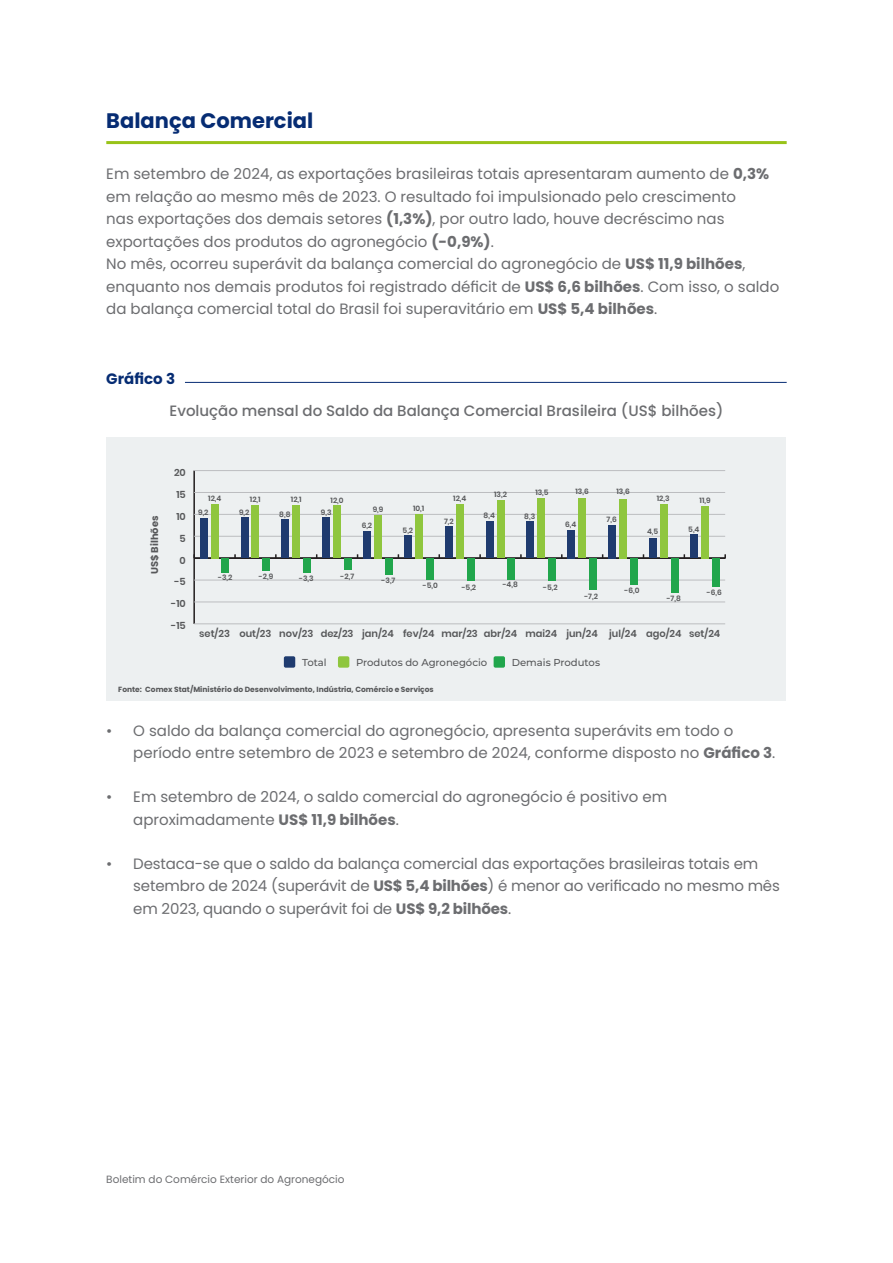
<style>
.page{position:relative;width:893px;height:1263px;background:#fff}
.page>*{position:absolute;margin:0;border:0;box-sizing:border-box;transform-origin:0 0}
.Sub_Tituli{font:700 21px "Poppins";color:#062c73}
.hb___text___p{font:15px/22.5px "Poppins";color:#6c6d70}
.texto{font:500 15px "Poppins";color:#6c6d70}
.texto-2{font:700 15px "Poppins";color:#062c73}
.t1{font:10.5px "Poppins";color:#6c6d70}
.t2{font:500 10.05px "Montserrat";color:#57585a}
.t3{font:600 9.9px "Poppins";color:#57585a}
.t4{font:700 9.9px "Poppins";color:#57585a}
.t5{font:600 7.5px "Poppins";color:#57585a}
.t6{font:700 7.5px "Poppins";color:#57585a}
.s1{font-weight:700}
</style>
<div class="page">
<hr style="left:106px;top:141px;width:681px;height:3px;background:#98c318">
<hr style="left:185px;top:382px;width:602px;height:1px;background:#062c73">
<div style="left:107px;top:437px;width:679px;height:264px;background:#edf0f1"></div>
<div style="left:284px;top:656px;width:11px;height:12px;background:#1f3b6f;border-radius:2px"></div>
<div style="left:338px;top:656px;width:11px;height:12px;background:#8fc63e;border-radius:2px"></div>
<div style="left:494px;top:656px;width:11px;height:12px;background:#21a64c;border-radius:2px"></div>
<hr style="left:193px;top:471px;width:2px;height:153px;background:#231f20">
<hr style="left:194px;top:623px;width:531px;height:1px;background:#bcbdc0">
<hr style="left:194px;top:602px;width:531px;height:1px;background:#bcbdc0">
<hr style="left:194px;top:580px;width:531px;height:1px;background:#bcbdc0">
<hr style="left:194px;top:557px;width:531px;height:2px;background:#231f20">
<hr style="left:194px;top:536px;width:531px;height:1px;background:#bcbdc0">
<hr style="left:194px;top:514px;width:531px;height:1px;background:#bcbdc0">
<hr style="left:194px;top:492px;width:531px;height:1px;background:#bcbdc0">
<hr style="left:194px;top:470px;width:531px;height:1px;background:#bcbdc0">
<div style="left:222px;top:558px;width:7px;height:14px;background:#21a64c"></div>
<div style="left:263px;top:558px;width:7px;height:13px;background:#21a64c"></div>
<div style="left:303px;top:558px;width:8px;height:15px;background:#21a64c"></div>
<div style="left:344px;top:558px;width:8px;height:12px;background:#21a64c"></div>
<div style="left:385px;top:558px;width:8px;height:16px;background:#21a64c"></div>
<div style="left:426px;top:558px;width:8px;height:22px;background:#21a64c"></div>
<div style="left:467px;top:558px;width:7px;height:23px;background:#21a64c"></div>
<div style="left:508px;top:558px;width:7px;height:21px;background:#21a64c"></div>
<div style="left:548px;top:558px;width:8px;height:23px;background:#21a64c"></div>
<div style="left:589px;top:558px;width:8px;height:32px;background:#21a64c"></div>
<div style="left:630px;top:558px;width:8px;height:26px;background:#21a64c"></div>
<div style="left:671px;top:558px;width:8px;height:34px;background:#21a64c"></div>
<div style="left:712px;top:558px;width:7px;height:29px;background:#21a64c"></div>
<div style="left:211px;top:504px;width:7px;height:54px;background:#8fc63e"></div>
<div style="left:252px;top:505px;width:7px;height:53px;background:#8fc63e"></div>
<div style="left:292px;top:505px;width:8px;height:53px;background:#8fc63e"></div>
<div style="left:333px;top:505px;width:8px;height:53px;background:#8fc63e"></div>
<div style="left:374px;top:515px;width:8px;height:43px;background:#8fc63e"></div>
<div style="left:415px;top:514px;width:8px;height:44px;background:#8fc63e"></div>
<div style="left:456px;top:504px;width:7px;height:54px;background:#8fc63e"></div>
<div style="left:497px;top:500px;width:7px;height:58px;background:#8fc63e"></div>
<div style="left:538px;top:499px;width:7px;height:59px;background:#8fc63e"></div>
<div style="left:578px;top:499px;width:8px;height:59px;background:#8fc63e"></div>
<div style="left:619px;top:499px;width:8px;height:59px;background:#8fc63e"></div>
<div style="left:660px;top:504px;width:8px;height:54px;background:#8fc63e"></div>
<div style="left:701px;top:506px;width:8px;height:52px;background:#8fc63e"></div>
<div style="left:200px;top:518px;width:7px;height:40px;background:#1f3b6f"></div>
<div style="left:241px;top:518px;width:7px;height:40px;background:#1f3b6f"></div>
<div style="left:282px;top:520px;width:7px;height:38px;background:#1f3b6f"></div>
<div style="left:322px;top:517px;width:8px;height:41px;background:#1f3b6f"></div>
<div style="left:363px;top:531px;width:8px;height:27px;background:#1f3b6f"></div>
<div style="left:404px;top:535px;width:8px;height:23px;background:#1f3b6f"></div>
<div style="left:445px;top:527px;width:8px;height:31px;background:#1f3b6f"></div>
<div style="left:486px;top:521px;width:7px;height:37px;background:#1f3b6f"></div>
<div style="left:527px;top:522px;width:7px;height:36px;background:#1f3b6f"></div>
<div style="left:567px;top:530px;width:8px;height:28px;background:#1f3b6f"></div>
<div style="left:608px;top:525px;width:8px;height:33px;background:#1f3b6f"></div>
<div style="left:649px;top:539px;width:8px;height:19px;background:#1f3b6f"></div>
<div style="left:690px;top:534px;width:8px;height:24px;background:#1f3b6f"></div>
<p class="Sub_Tituli" style="left:106px;top:109px;width:209px">Balança Comercial</p>
<p class="hb___text___p" style="left:106px;top:163px;width:664px">Em setembro de 2024, as exportações brasileiras totais apresentaram aumento de <span class="s1">0,3% </span>em relação ao mesmo mês de 2023. O resultado foi impulsionado pelo crescimento<br>nas exportações dos demais setores <span class="s1">(1,3%)</span>, por outro lado, houve decréscimo nas exportações dos produtos do agronegócio <span class="s1">(-0,9%)</span>.</p>
<p class="hb___text___p" style="left:106px;top:253px;width:674px">No mês, ocorreu superávit da balança comercial do agronegócio de <span class="s1">US$ 11,9 bilhões</span>, enquanto nos demais produtos foi registrado déficit de <span class="s1">US$ 6,6 bilhões</span>. Com isso, o saldo da balança comercial total do Brasil foi superavitário em <span class="s1">US$ 5,4 bilhões</span>.</p>
<p class="texto-2" style="left:106px;top:370px;width:70px">Gráfico 3</p>
<p class="texto" style="left:170px;top:402px;width:555px">Evolução mensal do Saldo da Balança Comercial Brasileira (US$ bilhões)</p>
<p class="t4" style="left:149px;top:574px;width:60px;rotate:-90deg">US$ Bilhões</p>
<p class="t3" style="left:174px;top:467px;width:13px">20</p>
<p class="t3" style="left:176px;top:489px;width:11px">15</p>
<p class="t3" style="left:176px;top:510px;width:11px">10</p>
<p class="t3" style="left:180px;top:532px;width:8px">5</p>
<p class="t3" style="left:180px;top:554px;width:8px">0</p>
<p class="t3" style="left:174px;top:576px;width:13px">-5</p>
<p class="t3" style="left:171px;top:598px;width:16px">-10</p>
<p class="t3" style="left:171px;top:620px;width:16px">-15</p>
<p class="t5" style="left:208px;top:493px;width:15px">12,4</p>
<p class="t5" style="left:198px;top:508px;width:12px">9,2</p>
<p class="t5" style="left:250px;top:495px;width:12px">12,1</p>
<p class="t5" style="left:239px;top:508px;width:12px">9,2</p>
<p class="t5" style="left:291px;top:495px;width:12px">12,1</p>
<p class="t5" style="left:279px;top:510px;width:13px">8,8</p>
<p class="t5" style="left:331px;top:496px;width:15px">12,0</p>
<p class="t5" style="left:321px;top:508px;width:12px">9,3</p>
<p class="t5" style="left:373px;top:505px;width:12px">9,9</p>
<p class="t5" style="left:362px;top:521px;width:12px">6,2</p>
<p class="t5" style="left:413px;top:504px;width:13px">10,1</p>
<p class="t5" style="left:403px;top:525px;width:12px">5,2</p>
<p class="t5" style="left:453px;top:494px;width:15px">12,4</p>
<p class="t5" style="left:444px;top:517px;width:11px">7,2</p>
<p class="t5" style="left:494px;top:490px;width:14px">13,2</p>
<p class="t5" style="left:535px;top:488px;width:15px">13,5</p>
<p class="t5" style="left:484px;top:511px;width:13px">8,4</p>
<p class="t5" style="left:524px;top:512px;width:12px">8,3</p>
<p class="t5" style="left:575px;top:487px;width:15px">13,6</p>
<p class="t5" style="left:565px;top:520px;width:13px">6,4</p>
<p class="t5" style="left:616px;top:487px;width:15px">13,6</p>
<p class="t5" style="left:607px;top:515px;width:12px">7,6</p>
<p class="t5" style="left:657px;top:494px;width:14px">12,3</p>
<p class="t5" style="left:700px;top:496px;width:13px">11,9</p>
<p class="t5" style="left:647px;top:527px;width:13px">4,5</p>
<p class="t5" style="left:688px;top:525px;width:13px">5,4</p>
<p class="t5" style="left:218px;top:573px;width:16px">-3,2</p>
<p class="t5" style="left:259px;top:572px;width:16px">-2,9</p>
<p class="t5" style="left:299px;top:574px;width:16px">-3,3</p>
<p class="t5" style="left:341px;top:572px;width:15px">-2,7</p>
<p class="t5" style="left:382px;top:576px;width:15px">-3,7</p>
<p class="t5" style="left:423px;top:581px;width:17px">-5,0</p>
<p class="t5" style="left:462px;top:582px;width:16px">-5,2</p>
<p class="t5" style="left:503px;top:580px;width:17px">-4,8</p>
<p class="t5" style="left:543px;top:583px;width:16px">-5,2</p>
<p class="t5" style="left:624px;top:586px;width:16px">-6,0</p>
<p class="t5" style="left:584px;top:592px;width:15px">-7,2</p>
<p class="t5" style="left:667px;top:594px;width:16px">-7,8</p>
<p class="t5" style="left:707px;top:588px;width:16px">-6,6</p>
<p class="t3" style="left:199px;top:628px;width:523px">set/23 out/23 nov/23 dez/23 jan/24 fev/24 mar/23 abr/24 mai24 jun/24 jul/24 ago/24 set/24</p>
<p class="t2" style="left:302px;top:655px;width:26px">Total</p>
<p class="t2" style="left:356px;top:655px;width:133px">Produtos do Agronegócio</p>
<p class="t2" style="left:512px;top:655px;width:90px">Demais Produtos</p>
<p class="t6" style="left:118px;top:685px;width:317px">Fonte: Comex Stat/Ministério do Desenvolvimento, Indústria, Comércio e Serviços</p>
<p class="hb___text___p" style="left:133px;top:719px;width:644px;text-indent:-27px">• O saldo da balança comercial do agronegócio, apresenta superávits em todo o período entre setembro de 2023 e setembro de 2024, conforme disposto no <span class="s1">Gráfico 3</span>.</p>
<p class="hb___text___p" style="left:133px;top:786px;width:535px;text-indent:-27px">• Em setembro de 2024, o saldo comercial do agronegócio é positivo em aproximadamente <span class="s1">US$ 11,9 bilhões</span>.</p>
<p class="hb___text___p" style="left:133px;top:852px;width:648px;text-indent:-27px">• Destaca-se que o saldo da balança comercial das exportações brasileiras totais em setembro de 2024 (superávit de <span class="s1">US$ 5,4 bilhões</span>) é menor ao verificado no mesmo mês em 2023, quando o superávit foi de <span class="s1">US$ 9,2 bilhões</span>.</p>
<p class="t1" style="left:106px;top:1173px;width:240px">Boletim do Comércio Exterior do Agronegócio</p>
</div>
